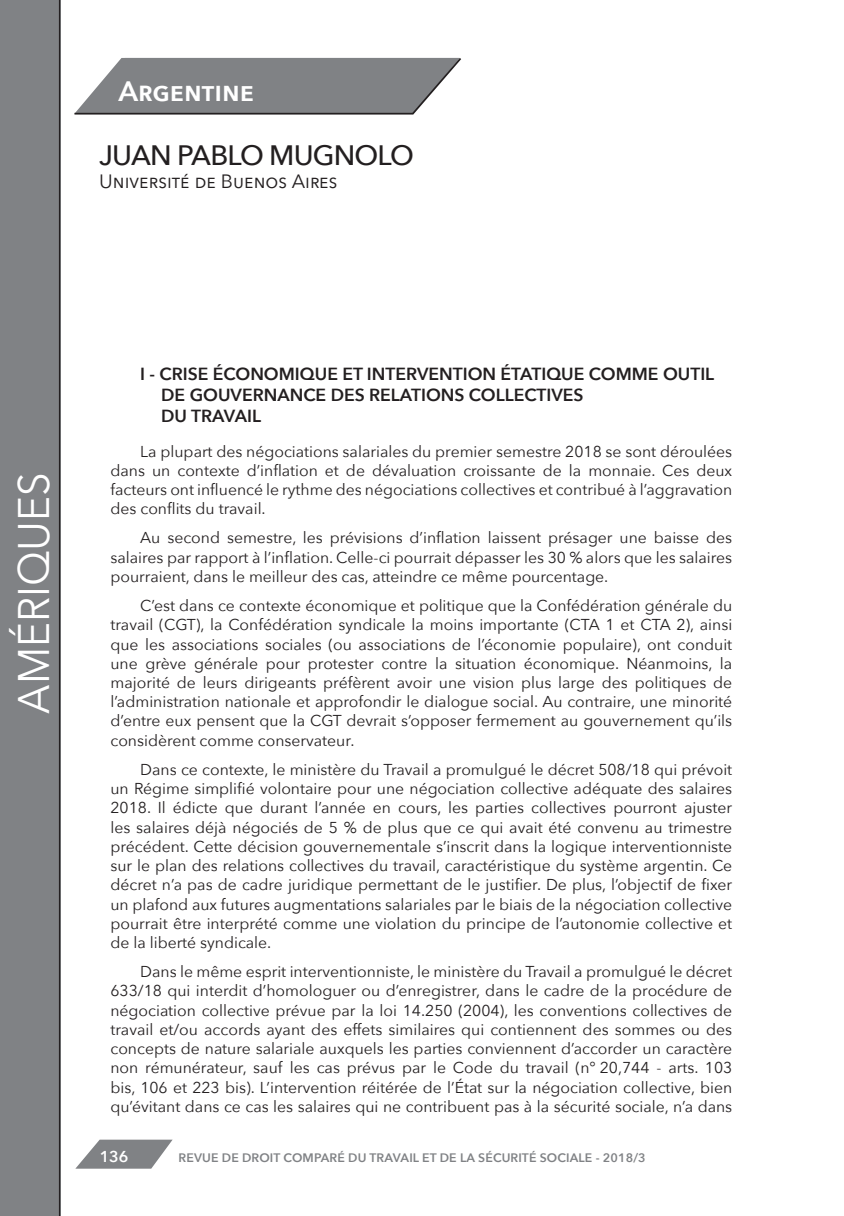
<style>
.page{position:relative;width:844px;height:1216px;background:#fff}
.page>*{position:absolute;margin:0;border:0;box-sizing:border-box;transform-origin:0 0}
.t1{font:44.1px "Avenir Next";color:#fff;scale:.95 1}
.t2{font:600 28px "Avenir Next";color:#fff}
.Auteur{font:500 28px "Avenir Next";letter-spacing:-.03em;color:#231f20}
.Univ__rattachement{font:19.25px "Avenir Next";color:#231f20}
.Titre_I_actua{font:600 17.5px/21.3px "Avenir Next";color:#231f20}
.Corps_Texte_actua{font:15.75px/19.2px "Avenir Next";color:#231f20;text-align:justify}
.t3{font:600 15.75px "Avenir Next";color:#fff}
.t4{font:600 12.25px "Avenir Next";letter-spacing:.01em;color:#808285}
</style>
<div class="page">
<div style="left:0;top:0;width:61px;height:1215px;background:#808285"></div>
<hr style="left:59px;top:0;width:1px;height:1215px;background:#231f20">
<svg style="left:74px;top:57px;width:387px;height:58px;background:#8e9092"></svg>
<svg style="left:76px;top:1139px;width:96px;height:29px"></svg>
<h2 class="t2" style="left:151px;top:67px;width:93px">Algé....</h2>
<h2 class="t2" style="left:118px;top:67px;width:137px">Argentine</h2>
<h2 class="t2" style="left:182px;top:69px;width:101px">Algé.....</h2>
<p class="Auteur" style="left:99px;top:132px;width:316px">JUAN PABLO MUGNOLO</p>
<p class="Univ__rattachement" style="left:99px;top:165px;width:240px">Université de Buenos Aires</p>
<h1 class="t1" style="left:-4px;top:713px;width:256px;rotate:-90deg">AMÉRIQUES</h1>
<p class="Titre_I_actua" style="left:161px;top:362px;width:554px;text-indent:-21px">I - CRISE ÉCONOMIQUE ET INTERVENTION ÉTATIQUE COMME OUTIL<br>DE GOUVERNANCE DES RELATIONS COLLECTIVES<br>DU TRAVAIL</p>
<p class="Corps_Texte_actua" style="left:110px;top:441px;width:623px;text-indent:30px">La plupart des négociations salariales du premier semestre 2018 se sont déroulées dans un contexte d’inflation et de dévaluation croissante de la monnaie. Ces deux facteurs ont influencé le rythme des négociations collectives et contribué à l’aggravation des conflits du travail.</p>
<p class="Corps_Texte_actua" style="left:110px;top:527px;width:623px;text-indent:30px">Au second semestre, les prévisions d’inflation laissent présager une baisse des salaires par rapport à l’inflation. Celle-ci pourrait dépasser les 30 % alors que les salaires pourraient, dans le meilleur des cas, atteindre ce même pourcentage.</p>
<p class="Corps_Texte_actua" style="left:110px;top:595px;width:623px;text-indent:30px">C’est dans ce contexte économique et politique que la Confédération générale du travail (CGT), la Confédération syndicale la moins importante (CTA 1 et CTA 2), ainsi que les associations sociales (ou associations de l’économie populaire), ont conduit une grève générale pour protester contre la situation économique. Néanmoins, la majorité de leurs dirigeants préfèrent avoir une vision plus large des politiques de l’administration nationale et approfondir le dialogue social. Au contraire, une minorité d’entre eux pensent que la CGT devrait s’opposer fermement au gouvernement qu’ils considèrent comme conservateur.</p>
<p class="Corps_Texte_actua" style="left:110px;top:759px;width:623px;text-indent:30px">Dans ce contexte, le ministère du Travail a promulgué le décret 508/18 qui prévoit un Régime simplifié volontaire pour une négociation collective adéquate des salaires 2018. Il édicte que durant l’année en cours, les parties collectives pourront ajuster les salaires déjà négociés de 5 % de plus que ce qui avait été convenu au trimestre précédent. Cette décision gouvernementale s’inscrit dans la logique interventionniste sur le plan des relations collectives du travail, caractéristique du système argentin. Ce décret n’a pas de cadre juridique permettant de le justifier. De plus, l’objectif de fixer un plafond aux futures augmentations salariales par le biais de la négociation collective pourrait être interprété comme une violation du principe de l’autonomie collective et de la liberté syndicale.</p>
<p class="Corps_Texte_actua" style="left:110px;top:961px;width:623px;text-indent:30px">Dans le même esprit interventionniste, le ministère du Travail a promulgué le décret 633/18 qui interdit d’homologuer ou d’enregistrer, dans le cadre de la procédure de négociation collective prévue par la loi 14.250 (2004), les conventions collectives de travail et/ou accords ayant des effets similaires qui contiennent des sommes ou des concepts de nature salariale auxquels les parties conviennent d’accorder un caractère non rémunérateur, sauf les cas prévus par le Code du travail (n° 20,744 - arts. 103 bis, 106 et 223 bis). L’intervention réitérée de l’État sur la négociation collective, bien qu’évitant dans ce cas les salaires qui ne contribuent pas à la sécurité sociale, n’a dans</p>
<p class="t3" style="left:100px;top:1142px;width:30px">136</p>
<p class="t4" style="left:178px;top:1146px;width:468px">REVUE DE DROIT COMPARÉ DU TRAVAIL ET DE LA SÉCURITÉ SOCIALE - 2018/3</p>
</div>
